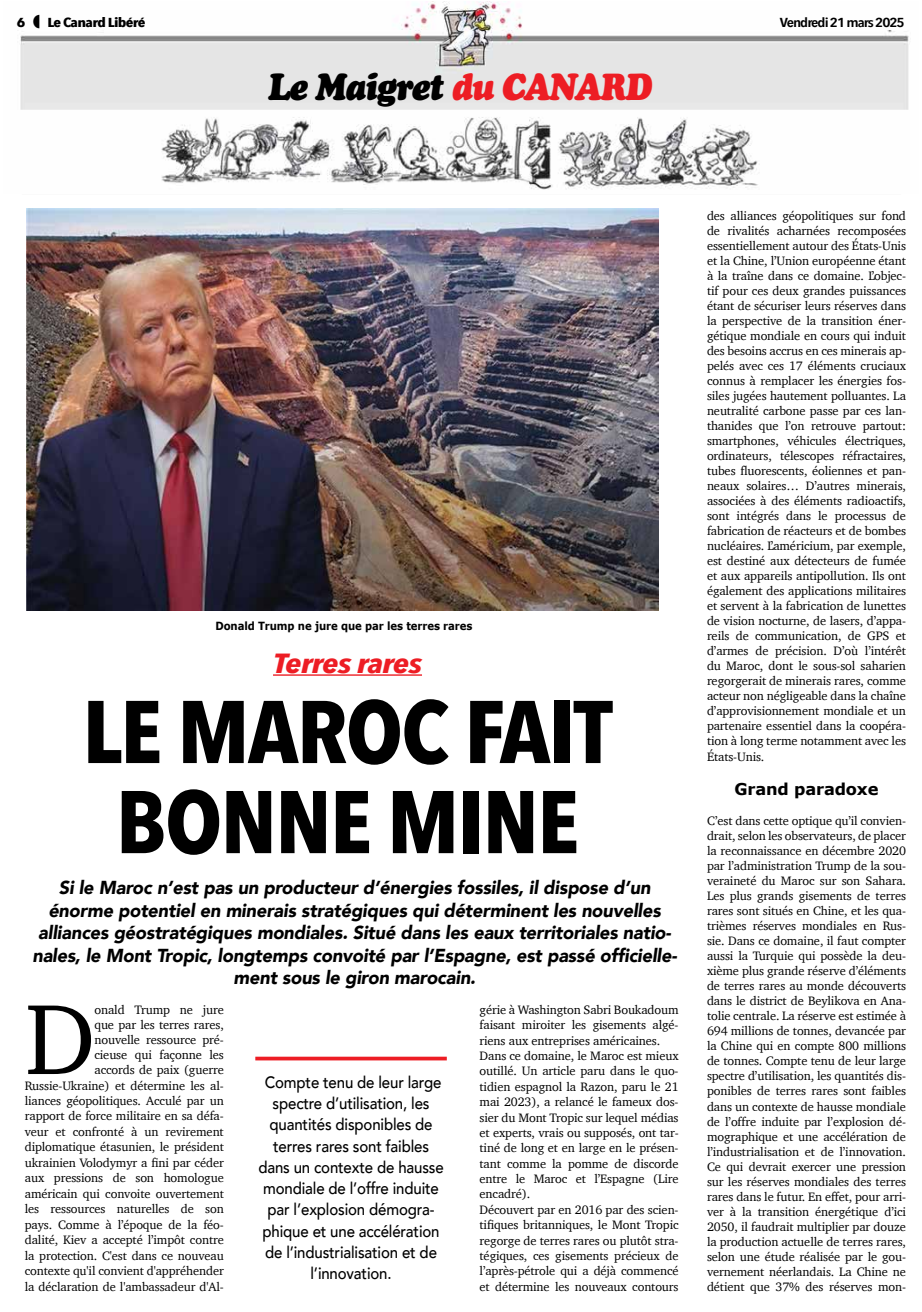
<style>
.page{position:relative;width:922px;height:1312px;background:#fff}
.page>*{position:absolute;margin:0;border:0;box-sizing:border-box;transform-origin:0 0}
.t1{font:101.88px "Charter";color:#000}
.t2{font:700 87.75px/90px "Avenir Next Condensed";letter-spacing:-.02em;color:#000;text-align:center;scale:1.07 1}
.t3{font:italic 37.5px "Cooper Black Std";letter-spacing:-.04em;color:#000;scale:.9 1}
.t4{font:italic 700 27.62px "Avenir Next Condensed";letter-spacing:-.02em;color:#ed1d24;scale:1.26 1}
.t5{font:italic 900 18.75px/22.5px "Avenir";letter-spacing:-.01em;color:#000;text-align:center}
.t6{font:500 16.5px/21.2px "Avenir";letter-spacing:-.01em;color:#000;text-align:center;scale:.91 1}
.t7{font:700 16.25px "Verdana";letter-spacing:-.01em;color:#000}
.t8{font:600 13px "Avenir Next Condensed";letter-spacing:-.06em;color:#000;scale:1.25 1}
.t9{font:700 13px "Avenir Next Condensed";letter-spacing:-.04em;color:#000;scale:1.25 1}
.t10{font:12.5px/15px "Charter";letter-spacing:-.01em;color:#000;text-align:justify}
.t11{font:700 11.25px "Verdana";letter-spacing:-.01em;color:#000;scale:.9 1}
.s1{color:#ed1d24}
</style>
<div class="page">
<hr style="left:22px;top:193px;width:879px;height:1px;background:#bcbec0">
<img style="left:20px;top:2px;width:889px;height:188px">
<img style="left:27px;top:208px;width:631px;height:402px">
<hr style="left:273px;top:674px;width:149px;height:1px;background:#ed1d24">
<svg style="left:255px;top:1056px;width:191px;height:4px"></svg>
<svg style="left:33px;top:15px;width:6px;height:13px"></svg>
<p class="t9" style="left:17px;top:14px;width:8px">6</p>
<p class="t9" style="left:47px;top:14px;width:80px">Le Canard Libéré</p>
<p class="t8" style="left:779px;top:11px;width:101px">Vendredi 21 mars 2025</p>
<h3 class="t3" style="left:268px;top:64px;width:428px">Le Maigret <span class="s1">du CANARD</span></h3>
<p class="t11" style="left:215px;top:618px;width:287px">Donald Trump ne jure que par les terres rares</p>
<h3 class="t4" style="left:273px;top:646px;width:120px">Terres rares</h3>
<h2 class="t2" style="left:82px;top:686px;width:497px">LE MAROC FAIT<br>BONNE MINE</h2>
<p class="t5" style="left:32px;top:876px;width:646px">Si le Maroc n’est pas un producteur d’énergies fossiles, il dispose d’un énorme potentiel en minerais stratégiques qui déterminent les nouvelles alliances géostratégiques mondiales. Situé dans les eaux territoriales natio&shy;nales, le Mont Tropic, longtemps convoité par l’Espagne, est passé officielle&shy;ment sous le giron marocain.</p>
<p class="t10" style="left:25px;top:1001px;width:200px;line-height:15.4px;text-align:right">onald Trump ne jure<br>que par les terres rares,<br>nouvelle ressource pré-<br>cieuse qui façonne les<br>accords de paix (guerre<br>Russie-Ukraine) et détermine les al&shy;liances géopolitiques. Acculé par un rapport de force militaire en sa défa&shy;veur et confronté à un revirement diplomatique étasunien, le président ukrainien Volodymyr a fini par céder aux pressions de son homologue américain qui convoite ouvertement les ressources naturelles de son pays. Comme à l’époque de la féo&shy;dalité, Kiev a accepté l’impôt contre la protection. C'est dans ce nouveau contexte qu'il convient d'appréhender la déclaration de l'ambassadeur d'Al-</p>
<p class="t10" style="left:479px;top:1001px;width:200px;line-height:15.4px;text-align:left">gérie à Washington Sabri Boukadoum faisant miroiter les gisements algé&shy;riens aux entreprises américaines.<br>Dans ce domaine, le Maroc est mieux outillé. Un article paru dans le quo&shy;tidien espagnol la Razon, paru le 21 mai 2023), a relancé le fameux dos&shy;sier du Mont Tropic sur lequel médias et experts, vrais ou supposés, ont tar&shy;tiné de long et en large en le présen&shy;tant comme la pomme de discorde entre le Maroc et l’Espagne (Lire encadré).<br>Découvert par en 2016 par des scien&shy;tifiques britanniques, le Mont Tropic regorge de terres rares ou plutôt stra&shy;tégiques, ces gisements précieux de l’après-pétrole qui a déjà commencé et détermine les nouveaux contours</p>
<h1 class="t1" style="left:25px;top:951px;width:72px">D</h1>
<p class="t6" style="left:258px;top:1070px;width:205px">Compte tenu de leur large spectre d’utilisation, les quantités disponibles de terres rares sont faibles dans un contexte de hausse mondiale de l’offre induite par l’explosion démogra&shy;phique et une accélération de l’industrialisation et de l’innovation.</p>
<p class="t10" style="left:706px;top:208px;width:200px">des alliances géopolitiques sur fond de rivalités acharnées recomposées essentiellement autour des États-Unis et la Chine, l’Union européenne étant à la traîne dans ce domaine. L’objec&shy;tif pour ces deux grandes puissances étant de sécuriser leurs réserves dans la perspective de la transition éner&shy;gétique mondiale en cours qui induit des besoins accrus en ces minerais ap&shy;pelés avec ces 17 éléments cruciaux connus à remplacer les énergies fos&shy;siles jugées hautement polluantes. La neutralité carbone passe par ces lan&shy;thanides que l’on retrouve partout: smartphones, véhicules électriques, ordinateurs, télescopes réfractaires, tubes fluorescents, éoliennes et pan&shy;neaux solaires… D’autres minerais, associées à des éléments radioactifs, sont intégrés dans le processus de fabrication de réacteurs et de bombes nucléaires. L’américium, par exemple, est destiné aux détecteurs de fumée et aux appareils antipollution. Ils ont également des applications militaires et servent à la fabrication de lunettes de vision nocturne, de lasers, d’appa&shy;reils de communication, de GPS et d’armes de précision. D’où l’intérêt du Maroc, dont le sous-sol saharien regorgerait de minerais rares, comme acteur non négligeable dans la chaîne d’approvisionnement mondiale et un partenaire essentiel dans la coopéra&shy;tion à long terme notamment avec les États-Unis.</p>
<h3 class="t7" style="left:734px;top:778px;width:145px">Grand paradoxe</h3>
<p class="t10" style="left:706px;top:813px;width:200px">C’est dans cette optique qu’il convien&shy;drait, selon les observateurs, de placer la reconnaissance en décembre 2020 par l’administration Trump de la sou&shy;veraineté du Maroc sur son Sahara.<br>Les plus grands gisements de terres rares sont situés en Chine, et les qua&shy;trièmes réserves mondiales en Rus&shy;sie. Dans ce domaine, il faut compter aussi la Turquie qui possède la deu&shy;xième plus grande réserve d’éléments de terres rares au monde découverts dans le district de Beylikova en Ana&shy;tolie centrale. La réserve est estimée à 694 millions de tonnes, devancée par la Chine qui en compte 800 millions de tonnes. Compte tenu de leur large spectre d’utilisation, les quantités dis&shy;ponibles de terres rares sont faibles dans un contexte de hausse mondiale de l’offre induite par l’explosion dé&shy;mographique et une accélération de l’industrialisation et de l’innovation.<br>Ce qui devrait exercer une pression sur les réserves mondiales des terres rares dans le futur. En effet, pour arri&shy;ver à la transition énergétique d’ici 2050, il faudrait multiplier par douze la production actuelle de terres rares, selon une étude réalisée par le gou&shy;vernement néerlandais. La Chine ne détient que 37% des réserves mon-</p>
</div>
